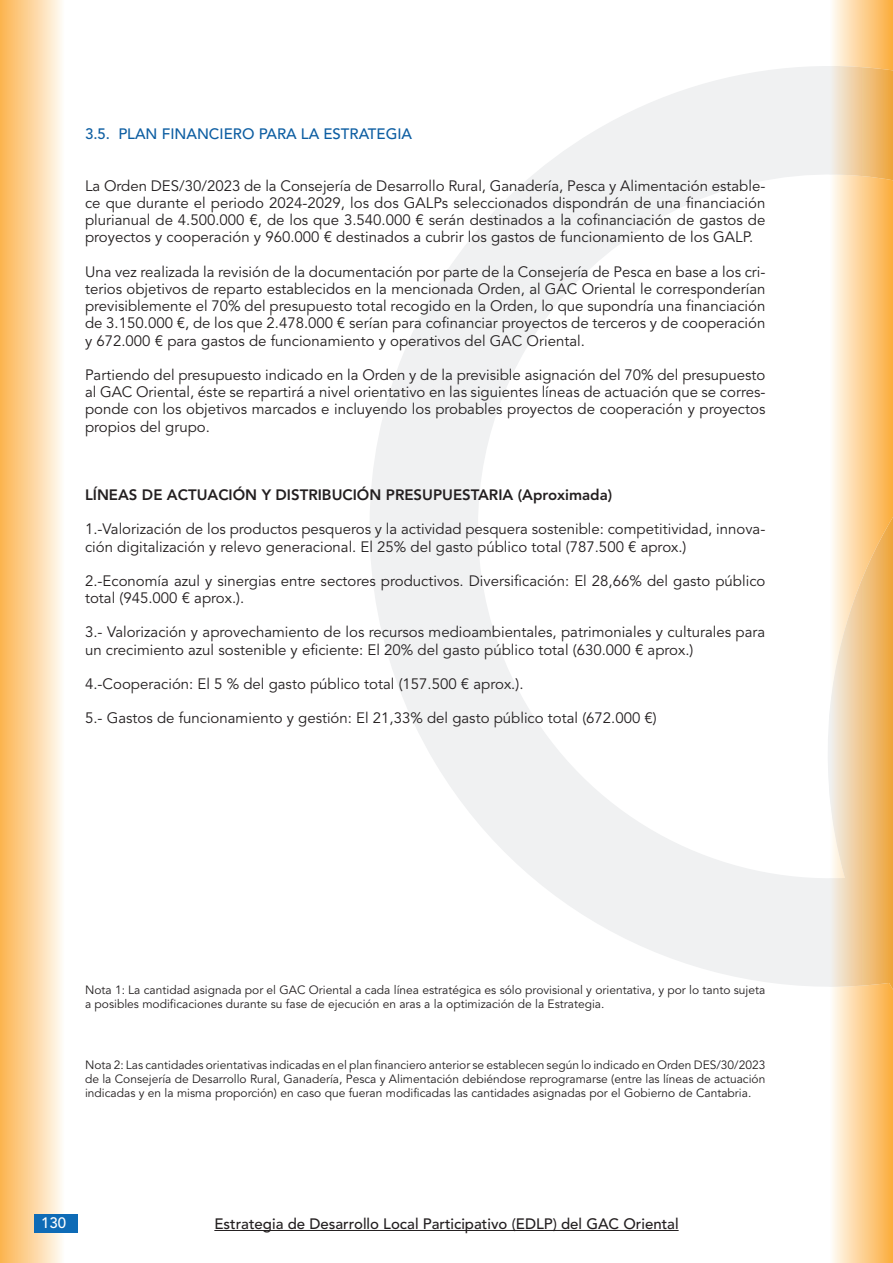
<style>
.page{position:relative;width:893px;height:1263px;background:#fff}
.page>*{position:absolute;margin:0;border:0;box-sizing:border-box;transform-origin:0 0}
.t1{font:15px/17.2px "Avenir";color:#231f20;text-align:justify}
.t2{font:500 15px "Avenir";color:#231f20}
.t3{font:800 15px "Avenir";color:#231f20}
.t4{font:500 15px "Avenir";color:#0d5ea2}
.t5{font:500 15px "Avenir";color:#fff}
.t6{font:12px/13.8px "Avenir";color:#231f20}
</style>
<div class="page">
<svg style="left:370px;top:66px;width:459px;height:921px"></svg>
<div style="left:0;top:0;width:65px;height:1263px;background:linear-gradient(to right,#fcb34d,#fefcf8)"></div>
<svg style="left:832px;top:0;width:61px;height:1263px;background:#fdd295"></svg>
<svg style="left:829px;top:66px;width:64px;height:923px;background:#f5cf98"></svg>
<div style="left:34px;top:1214px;width:43px;height:18px;background:#0e6bb6"></div>
<hr style="left:214px;top:1230px;width:465px;height:1px;background:#231f20">
<p class="t4" style="left:85px;top:125px;width:329px">3.5. PLAN FINANCIERO PARA LA ESTRATEGIA</p>
<p class="t1" style="left:85px;top:177px;width:682px">La Orden DES/30/2023 de la Consejería de Desarrollo Rural, Ganadería, Pesca y Alimentación estable&shy;ce que durante el periodo 2024-2029, los dos GALPs seleccionados dispondrán de una financiación plurianual de 4.500.000 €, de los que 3.540.000 € serán destinados a la cofinanciación de gastos de proyectos y cooperación y 960.000 € destinados a cubrir los gastos de funcionamiento de los GALP.</p>
<p class="t1" style="left:85px;top:263px;width:682px">Una vez realizada la revisión de la documentación por parte de la Consejería de Pesca en base a los cri&shy;terios objetivos de reparto establecidos en la mencionada Orden, al GAC Oriental le corresponderían previsiblemente el 70% del presupuesto total recogido en la Orden, lo que supondría una financiación de 3.150.000 €, de los que 2.478.000 € serían para cofinanciar proyectos de terceros y de cooperación y 672.000 € para gastos de funcionamiento y operativos del GAC Oriental.</p>
<p class="t1" style="left:85px;top:366px;width:682px">Partiendo del presupuesto indicado en la Orden y de la previsible asignación del 70% del presupuesto al GAC Oriental, éste se repartirá a nivel orientativo en las siguientes líneas de actuación que se corres&shy;ponde con los objetivos marcados e incluyendo los probables proyectos de cooperación y proyectos propios del grupo.</p>
<p class="t3" style="left:85px;top:486px;width:529px">LÍNEAS DE ACTUACIÓN Y DISTRIBUCIÓN PRESUPUESTARIA (Aproximada)</p>
<p class="t1" style="left:85px;top:521px;width:682px">1.-Valorización de los productos pesqueros y la actividad pesquera sostenible: competitividad, innova&shy;ción digitalización y relevo generacional. El 25% del gasto público total (787.500 € aprox.)</p>
<p class="t1" style="left:85px;top:573px;width:682px">2.-Economía azul y sinergias entre sectores productivos. Diversificación: El 28,66% del gasto público total (945.000 € aprox.).</p>
<p class="t1" style="left:85px;top:624px;width:682px">3.- Valorización y aprovechamiento de los recursos medioambientales, patrimoniales y culturales para un crecimiento azul sostenible y eficiente: El 20% del gasto público total (630.000 € aprox.)</p>
<p class="t1" style="left:85px;top:676px;width:440px">4.-Cooperación: El 5 % del gasto público total (157.500 € aprox.).</p>
<p class="t1" style="left:85px;top:710px;width:573px">5.- Gastos de funcionamiento y gestión: El 21,33% del gasto público total (672.000 €)</p>
<p class="t6" style="left:85px;top:983px;width:682px">Nota 1: La cantidad asignada por el GAC Oriental a cada línea estratégica es sólo provisional y orientativa, y por lo tanto sujeta a posibles modificaciones durante su fase de ejecución en aras a la optimización de la Estrategia.</p>
<p class="t6" style="left:85px;top:1058px;width:682px;text-align:justify">Nota 2: Las cantidades orientativas indicadas en el plan financiero anterior se establecen según lo indicado en Orden DES/30/2023 de la Consejería de Desarrollo Rural, Ganadería, Pesca y Alimentación debiéndose reprogramarse (entre las líneas de actuación indicadas y en la misma proporción) en caso que fueran modificadas las cantidades asignadas por el Gobierno de Cantabria.</p>
<p class="t5" style="left:41px;top:1214px;width:27px">130</p>
<p class="t2" style="left:214px;top:1215px;width:466px">Estrategia de Desarrollo Local Participativo (EDLP) del GAC Oriental</p>
</div>
